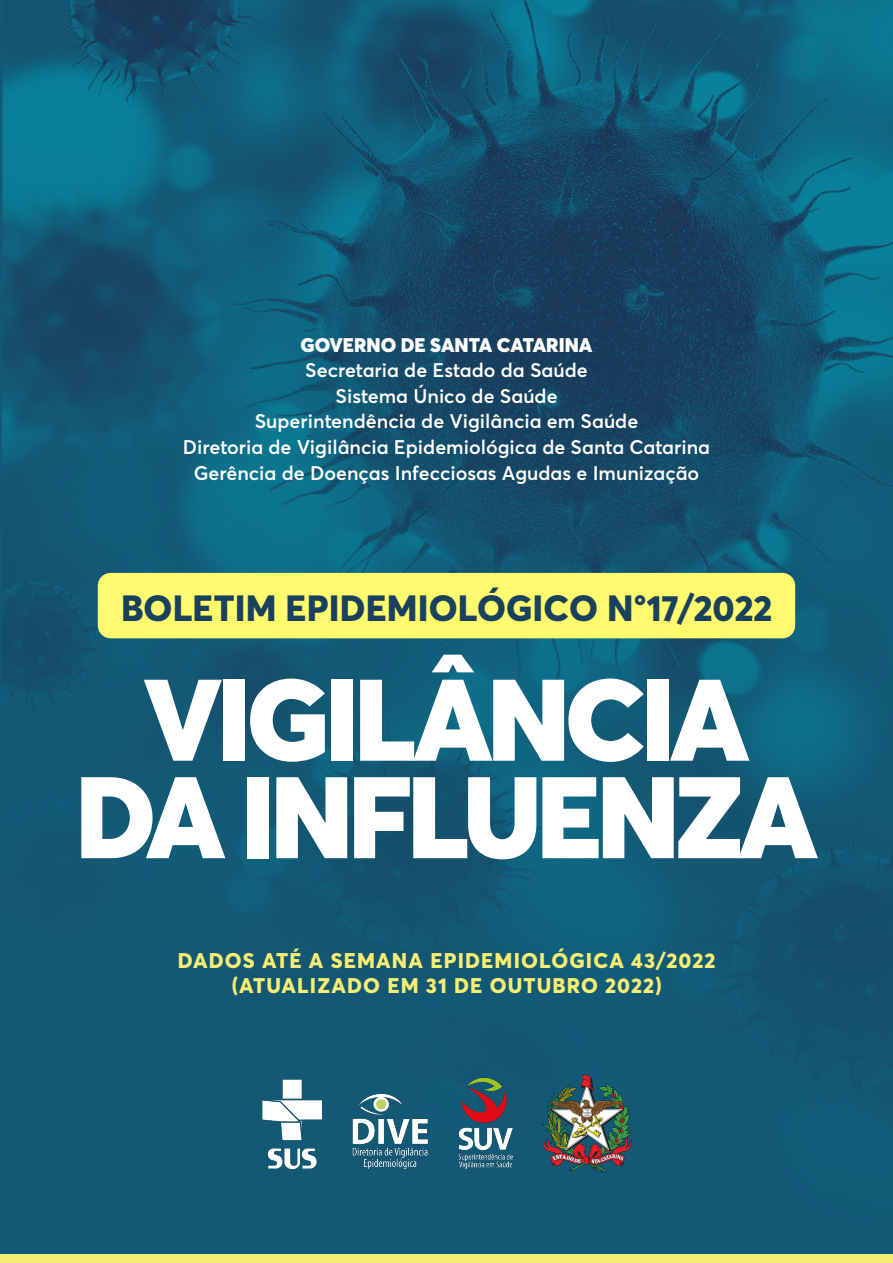
<style>
.page{position:relative;width:893px;height:1263px;background:#fff}
.page>*{position:absolute;margin:0;border:0;box-sizing:border-box;transform-origin:0 0}
.t1{font:900 114px/97.5px "Averta";letter-spacing:-.045em;color:#fff;text-align:center}
.t2{font:800 36px "Averta";letter-spacing:.005em;color:#19405d}
.t3{font:800 21px/25.2px "Averta";letter-spacing:.055em;color:#f7ed72;text-align:center}
.t4{font:600 19.5px/25.5px "Averta";color:#fff;text-align:center}
.t5{font:900 19.5px "Averta";color:#fff}
</style>
<div class="page">
<img style="left:0;top:0;width:893px;height:1254px">
<img style="left:254px;top:1066px;width:385px;height:115px">
<div style="left:98px;top:573px;width:697px;height:65px;background:#fffa6e;border-radius:13px"></div>
<div style="left:0;top:1254px;width:893px;height:9px;background:#f7ed72"></div>
<p class="t5" style="left:301px;top:332px;width:293px">GOVERNO DE SANTA CATARINA</p>
<p class="t4" style="left:183px;top:358px;width:529px">Secretaria de Estado da Saúde<br>Sistema Único de Saúde<br>Superintendência de Vigilância em Saúde<br>Diretoria de Vigilância Epidemiológica de Santa Catarina Gerência de Doenças Infecciosas Agudas e Imunização</p>
<h2 class="t2" style="left:121px;top:586px;width:652px">BOLETIM EPIDEMIOLÓGICO N°17/2022</h2>
<h1 class="t1" style="left:75px;top:670px;width:744px">VIGILÂNCIA<br>DA INFLUENZA</h1>
<p class="t3" style="left:178px;top:947px;width:539px">DADOS ATÉ A SEMANA EPIDEMIOLÓGICA 43/2022 (ATUALIZADO EM 31 DE OUTUBRO 2022)</p>
</div>
